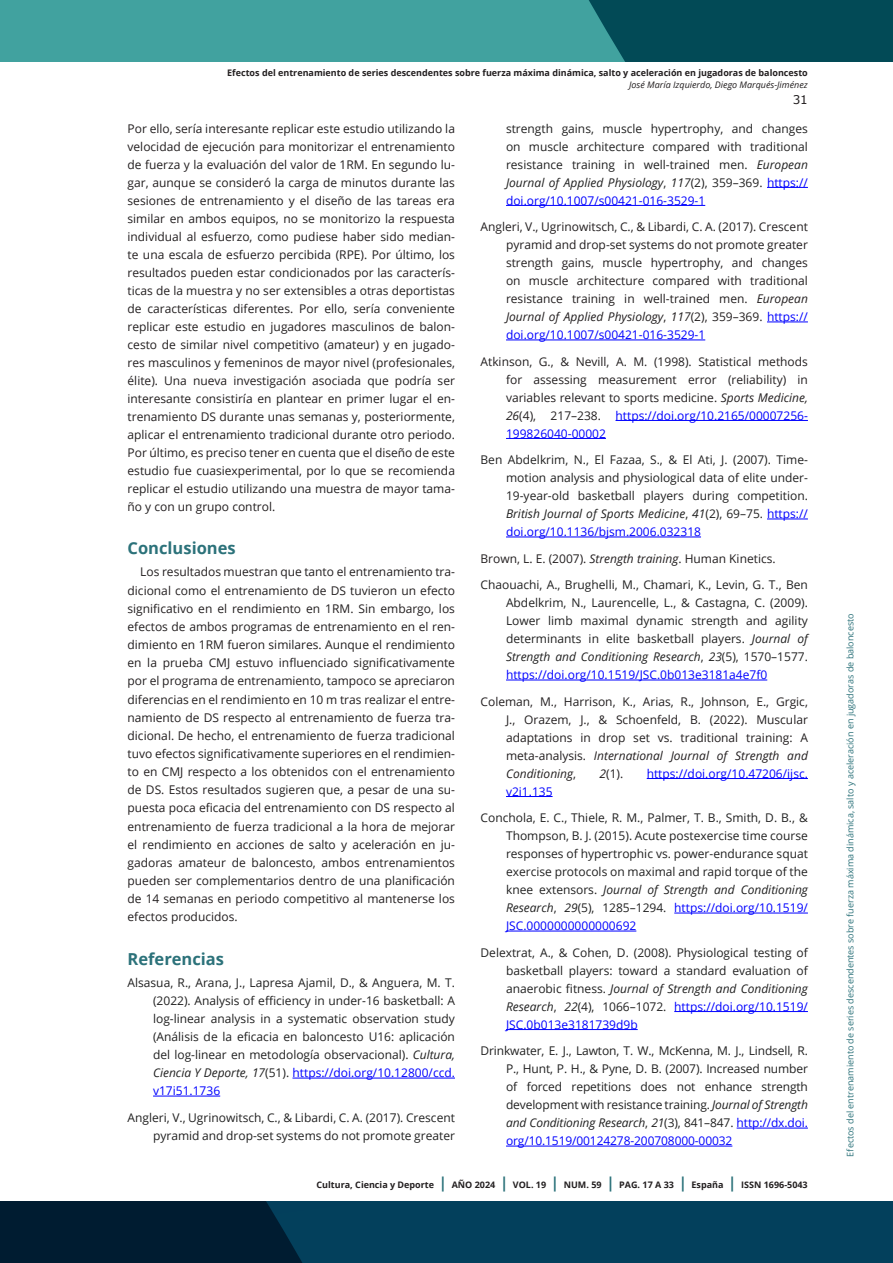
<style>
.page{position:relative;width:893px;height:1263px;background:#fff}
.page>*{position:absolute;margin:0;border:0;box-sizing:border-box;transform-origin:0 0}
.subtitulo_H3{font:700 16.5px "Open Sans";color:#2c727a}
.Cuerpo_de_texto_P{font:12px/18px "Open Sans";color:#231f20;text-align:justify}
.bibliografia{font:12px/18px "Open Sans";color:#212121;text-align:justify}
.bibliografia-2{font:12px/18px "Open Sans";color:#231f20;text-align:justify}
.bibliografia-3{font:12px "Open Sans";color:#00f}
.t1{font:12px "Verdana";color:#231f20}
.t2{font:700 9px "Open Sans";color:#231f20}
.t3{font:9px "Open Sans";color:#2c727a}
.t4{font:italic 9px "Open Sans";color:#231f20}
.s1{font-style:italic}
.s2{color:#00f}
.s3{font-size:15px;color:#2c727a}
</style>
<div class="page">
<svg style="left:0;top:1201px;width:893px;height:62px;background:#02344e"></svg>
<div style="left:0;top:0;width:893px;height:62px;background:#41a29f"></div>
<div style="left:589px;top:0;width:304px;height:62px;background:#024a56"></div>
<hr style="left:767px;top:187px;width:41px;height:1px;background:#00f">
<hr style="left:506px;top:205px;width:199px;height:1px;background:#00f">
<hr style="left:767px;top:322px;width:41px;height:1px;background:#00f">
<hr style="left:506px;top:340px;width:199px;height:1px;background:#00f">
<hr style="left:615px;top:420px;width:193px;height:1px;background:#00f">
<hr style="left:506px;top:438px;width:100px;height:1px;background:#00f">
<hr style="left:767px;top:519px;width:41px;height:1px;background:#00f">
<hr style="left:506px;top:537px;width:195px;height:1px;background:#00f">
<hr style="left:506px;top:680px;width:261px;height:1px;background:#00f">
<hr style="left:647px;top:778px;width:161px;height:1px;background:#00f">
<hr style="left:506px;top:796px;width:47px;height:1px;background:#00f">
<hr style="left:674px;top:913px;width:134px;height:1px;background:#00f">
<hr style="left:506px;top:931px;width:130px;height:1px;background:#00f">
<hr style="left:674px;top:1011px;width:134px;height:1px;background:#00f">
<hr style="left:506px;top:1029px;width:132px;height:1px;background:#00f">
<hr style="left:737px;top:1128px;width:71px;height:1px;background:#00f">
<hr style="left:506px;top:1146px;width:226px;height:1px;background:#00f">
<hr style="left:292px;top:1078px;width:163px;height:1px;background:#00f">
<hr style="left:153px;top:1096px;width:67px;height:1px;background:#00f">
<p class="t2" style="left:227px;top:67px;width:582px">Efectos del entrenamiento de series descendentes sobre fuerza máxima dinámica, salto y aceleración en jugadoras de baloncesto</p>
<p class="t4" style="left:629px;top:79px;width:180px">José María Izquierdo, Diego Marqués-Jiménez</p>
<p class="Cuerpo_de_texto_P" style="left:128px;top:119px;width:329px">Por ello, sería interesante replicar este estudio utilizando la velocidad de ejecución para monitorizar el entrenamiento de fuerza y la evaluación del valor de 1RM. En segundo lu&shy;gar, aunque se consideró la carga de minutos durante las sesiones de entrenamiento y el diseño de las tareas era similar en ambos equipos, no se monitorizo la respuesta individual al esfuerzo, como pudiese haber sido median&shy;te una escala de esfuerzo percibida (RPE). Por último, los resultados pueden estar condicionados por las caracterís&shy;ticas de la muestra y no ser extensibles a otras deportistas de características diferentes. Por ello, sería conveniente replicar este estudio en jugadores masculinos de balon&shy;cesto de similar nivel competitivo (amateur) y en jugado&shy;res masculinos y femeninos de mayor nivel (profesionales, élite). Una nueva investigación asociada que podría ser interesante consistiría en plantear en primer lugar el en&shy;trenamiento DS durante unas semanas y, posteriormente, aplicar el entrenamiento tradicional durante otro periodo.<br>Por último, es preciso tener en cuenta que el diseño de este estudio fue cuasiexperimental, por lo que se recomienda replicar el estudio utilizando una muestra de mayor tama&shy;ño y con un grupo control.</p>
<p class="subtitulo_H3" style="left:128px;top:536px;width:110px">Conclusiones</p>
<p class="Cuerpo_de_texto_P" style="left:128px;top:563px;width:329px;text-indent:13px">Los resultados muestran que tanto el entrenamiento tra&shy;dicional como el entrenamiento de DS tuvieron un efecto significativo en el rendimiento en 1RM. Sin embargo, los efectos de ambos programas de entrenamiento en el ren&shy;dimiento en 1RM fueron similares. Aunque el rendimiento en la prueba CMJ estuvo influenciado significativamente por el programa de entrenamiento, tampoco se apreciaron diferencias en el rendimiento en 10 m tras realizar el entre&shy;namiento de DS respecto al entrenamiento de fuerza tra&shy;dicional. De hecho, el entrenamiento de fuerza tradicional tuvo efectos significativamente superiores en el rendimien&shy;to en CMJ respecto a los obtenidos con el entrenamiento de DS. Estos resultados sugieren que, a pesar de una su&shy;puesta poca eficacia del entrenamiento con DS respecto al entrenamiento de fuerza tradicional a la hora de mejorar el rendimiento en acciones de salto y aceleración en ju&shy;gadoras amateur de baloncesto, ambos entrenamientos pueden ser complementarios dentro de una planificación de 14 semanas en periodo competitivo al mantenerse los efectos producidos.</p>
<p class="subtitulo_H3" style="left:128px;top:947px;width:98px">Referencias</p>
<p class="bibliografia" style="left:153px;top:973px;width:303px;text-indent:-26px">Alsasua, R., Arana, J., Lapresa Ajamil, D., &amp; Anguera, M. T. (2022). Analysis of efficiency in under-16 basketball: A log-linear analysis in a systematic observation study (Análisis de la eficacia en baloncesto U16: aplicación del log-linear en metodología observacional). <span class="s1">Cultura, Ciencia Y Deporte, 17</span>(51). <span class="s2">https://doi.org/10.12800/ccd. v17i51.1736</span></p>
<p class="bibliografia" style="left:128px;top:1108px;width:329px;text-align:right">Angleri, V., Ugrinowitsch, C., &amp; Libardi, C. A. (2017). Crescent pyramid and drop-set systems do not promote greater</p>
<p class="t1" style="left:793px;top:91px;width:17px">31</p>
<p class="bibliografia" style="left:506px;top:119px;width:303px">strength gains, muscle hypertrophy, and changes on muscle architecture compared with traditional resistance training in well-trained men. <span class="s1">European Journal of Applied Physiology</span>, <span class="s1">117</span>(2), 359–369. <span class="s2">https:// doi.org/10.1007/s00421-016-3529-1</span></p>
<p class="bibliografia-2" style="left:506px;top:217px;width:303px;text-indent:-26px">Angleri, V., Ugrinowitsch, C., &amp; Libardi, C. A. (2017). Crescent pyramid and drop-set systems do not promote greater strength gains, muscle hypertrophy, and changes on muscle architecture compared with traditional resistance training in well-trained men. <span class="s1">European Journal of Applied Physiology</span>, <span class="s1">117</span>(2), 359–369. <span class="s2">https:// doi.org/10.1007/s00421-016-3529-1</span></p>
<p class="bibliografia-2" style="left:506px;top:352px;width:303px;text-indent:-26px">Atkinson, G., &amp; Nevill, A. M. (1998). Statistical methods for assessing measurement error (reliability) in variables relevant to sports medicine. <span class="s1">Sports Medicine, 26</span>(4), 217–238. <span class="s2">https://doi.org/10.2165/00007256- 199826040-00002</span></p>
<p class="bibliografia" style="left:506px;top:450px;width:303px;text-indent:-26px">Ben Abdelkrim, N., El Fazaa, S., &amp; El Ati, J. (2007). Time&shy;motion analysis and physiological data of elite under-19-year-old basketball players during competition.<br><span class="s1">British Journal of Sports Medicine</span>, <span class="s1">41</span>(2), 69–75. <span class="s2">https:// doi.org/10.1136/bjsm.2006.032318</span></p>
<p class="bibliografia-2" style="left:480px;top:549px;width:297px">Brown, L. E. (2007). <span class="s1">Strength training</span>. Human Kinetics.</p>
<p class="bibliografia" style="left:506px;top:575px;width:303px;text-indent:-26px">Chaouachi, A., Brughelli, M., Chamari, K., Levin, G. T., Ben Abdelkrim, N., Laurencelle, L., &amp; Castagna, C. (2009).<br>Lower limb maximal dynamic strength and agility determinants in elite basketball players. <span class="s1">Journal of Strength and Conditioning Research</span>, <span class="s1">23</span>(5), 1570–1577. <span class="s2">https://doi.org/10.1519/JSC.0b013e3181a4e7f0</span></p>
<p class="bibliografia-2" style="left:506px;top:692px;width:303px;text-indent:-26px">Coleman, M., Harrison, K., Arias, R., Johnson, E., Grgic, J., Orazem, J., &amp; Schoenfeld, B. (2022). Muscular adaptations in drop set vs. traditional training: A meta-analysis. <span class="s1">International Journal of Strength and Conditioning</span>,</p>
<p class="bibliografia-2" style="left:600px;top:764px;width:25px"><span class="s1">2</span>(1).</p>
<p class="bibliografia-3" style="left:647px;top:765px;width:163px">https://doi.org/10.47206/ijsc.</p>
<p class="bibliografia-3" style="left:506px;top:783px;width:48px">v2i1.135</p>
<p class="bibliografia" style="left:506px;top:808px;width:303px;text-indent:-26px">Conchola, E. C., Thiele, R. M., Palmer, T. B., Smith, D. B., &amp; Thompson, B. J. (2015). Acute postexercise time course responses of hypertrophic vs. power-endurance squat exercise protocols on maximal and rapid torque of the knee extensors. <span class="s1">Journal of Strength and Conditioning Research</span>, <span class="s1">29</span>(5), 1285–1294. <span class="s2">https://doi.org/10.1519/ JSC.0000000000000692</span></p>
<p class="bibliografia" style="left:506px;top:943px;width:303px;text-indent:-26px">Delextrat, A., &amp; Cohen, D. (2008). Physiological testing of basketball players: toward a standard evaluation of anaerobic fitness. <span class="s1">Journal of Strength and Conditioning Research</span>, <span class="s1">22</span>(4), 1066–1072. <span class="s2">https://doi.org/10.1519/ JSC.0b013e3181739d9b</span></p>
<p class="bibliografia" style="left:506px;top:1041px;width:303px;text-indent:-26px">Drinkwater, E. J., Lawton, T. W., McKenna, M. J., Lindsell, R.<br>P., Hunt, P. H., &amp; Pyne, D. B. (2007). Increased number of forced repetitions does not enhance strength development with resistance training. <span class="s1">Journal of Strength and Conditioning Research</span>, <span class="s1">21</span>(3), 841–847. <span class="s2">http://dx.doi. org/10.1519/00124278-200708000-00032</span></p>
<p class="t2" style="left:317px;top:1179px;width:493px">Cultura, Ciencia y Deporte <span class="s3">|</span> AÑO 2024 <span class="s3">|</span> VOL. 19 <span class="s3">|</span> NUM. 59 <span class="s3">|</span> PAG. 17 A 33 <span class="s3">|</span> España <span class="s3">|</span> ISSN 1696-5043</p>
<p class="t3" style="left:844px;top:1156px;width:545px;rotate:-90deg">Efectos del entrenamiento de series descendentes sobre fuerza máxima dinámica, salto y aceleración en jugadoras de baloncesto</p>
</div>
